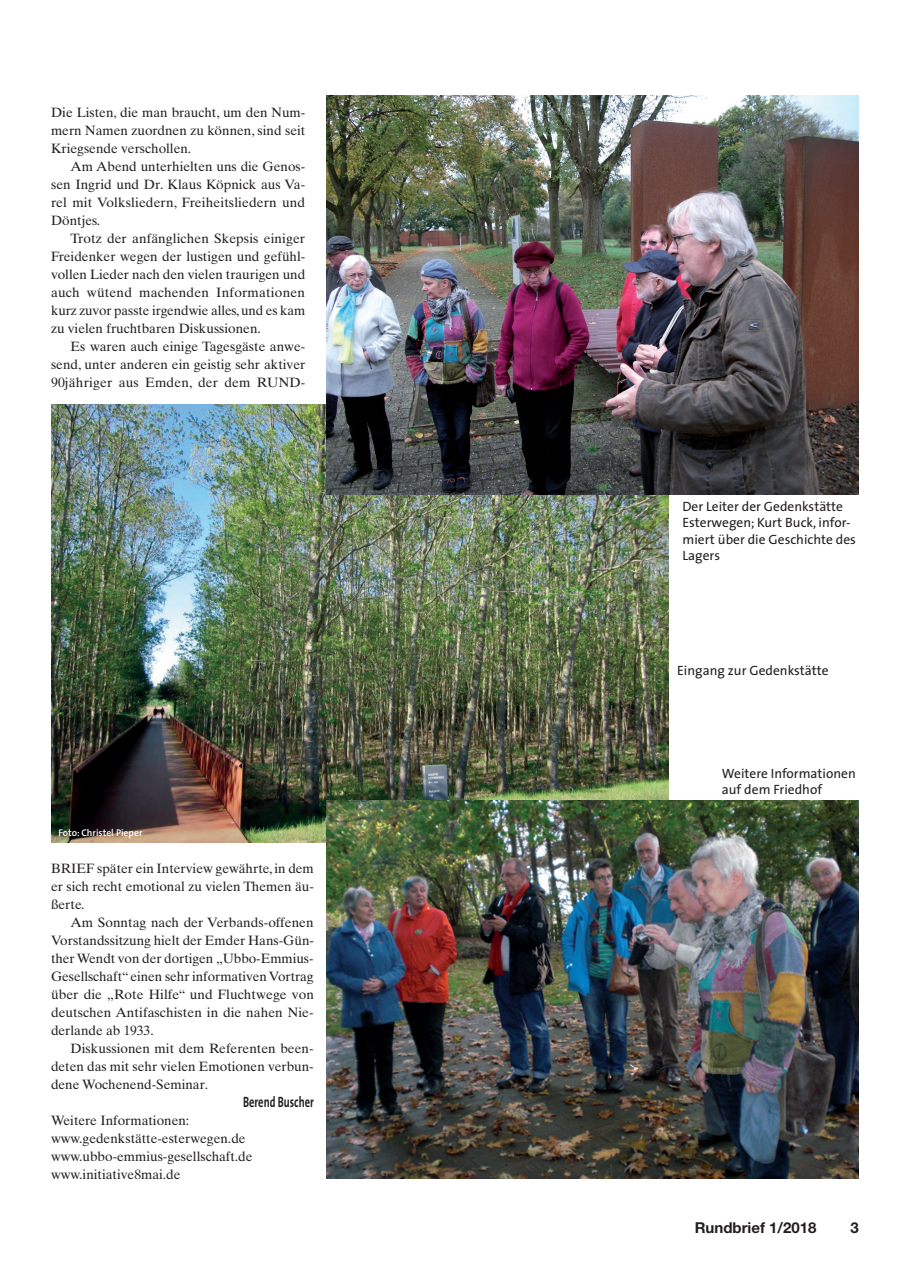
<style>
.page{position:relative;width:910px;height:1280px;background:#fff}
.page>*{position:absolute;margin:0;border:0;box-sizing:border-box;transform-origin:0 0}
.t1{font:700 15px "Helvetica Neue LT Std";color:#231f20}
.t2{font:700 15px "The Sans";color:#231f20;scale:.7 1}
.t3{font:13.5px/18px "Times Ten LT Std";color:#231f20;text-align:justify}
.t4{font:13.5px/16.5px "The Sans";color:#231f20}
.t5{font:600 9.75px "The Sans";color:#fff}
</style>
<div class="page">
<img style="left:51px;top:405px;width:618px;height:437px">
<img style="left:327px;top:95px;width:532px;height:400px">
<img style="left:327px;top:801px;width:532px;height:378px">
<p class="t3" style="left:51px;top:103px;width:256px">Die Listen, die man braucht, um den Num&shy;mern Namen zuordnen zu können, sind seit Kriegsende verschollen.</p>
<p class="t3" style="left:51px;top:157px;width:256px;text-indent:19px">Am Abend unterhielten uns die Genos&shy;sen Ingrid und Dr. Klaus Köpnick aus Va&shy;rel mit Volksliedern, Freiheitsliedern und Döntjes.</p>
<p class="t3" style="left:51px;top:229px;width:256px;text-indent:20px">Trotz der anfänglichen Skepsis einiger Freidenker wegen der lustigen und gefühl&shy;vollen Lieder nach den vielen traurigen und auch wütend machenden Informationen kurz zuvor passte irgendwie alles, und es kam zu vielen fruchtbaren Diskussionen.</p>
<p class="t3" style="left:51px;top:337px;width:256px;text-indent:20px">Es waren auch einige Tagesgäste anwe&shy;send, unter anderen ein geistig sehr aktiver 90jähriger aus Emden, der dem RUND-</p>
<p class="t5" style="left:58px;top:824px;width:86px">Foto: Christel Pieper</p>
<p class="t3" style="left:51px;top:859px;width:264px">BRIEF später ein Interview gewährte, in dem er sich recht emotional zu vielen Themen äu&shy;ßerte.</p>
<p class="t3" style="left:51px;top:913px;width:264px;text-indent:20px">Am Sonntag nach der Verbands-offenen Vorstandssitzung hielt der Emder Hans-Gün&shy;ther Wendt von der dortigen „Ubbo-Emmius-Gesellschaft“ einen sehr informativen Vortrag über die „Rote Hilfe“ und Fluchtwege von deutschen Antifaschisten in die nahen Nie&shy;derlande ab 1933.</p>
<p class="t3" style="left:51px;top:1039px;width:264px;text-indent:20px">Diskussionen mit dem Referenten been&shy;deten das mit sehr vielen Emotionen verbun&shy;dene Wochenend-Seminar.</p>
<p class="t2" style="left:243px;top:1089px;width:103px">Berend Buscher</p>
<p class="t3" style="left:51px;top:1111px;width:203px;text-align:left">Weitere Informationen: www.gedenkstätte-esterwegen.de www.ubbo-emmius-gesellschaft.de www.initiative8mai.de</p>
<p class="t4" style="left:682px;top:497px;width:175px">Der Leiter der Gedenkstätte<br>Esterwegen; Kurt Buck, infor&shy;miert über die Geschichte des<br>Lagers</p>
<p class="t4" style="left:677px;top:661px;width:153px">Eingang zur Gedenkstätte</p>
<p class="t4" style="left:722px;top:764px;width:135px">Weitere Informationen auf dem Friedhof</p>
<p class="t1" style="left:695px;top:1218px;width:123px">Rundbrief 1/2018</p>
<p class="t1" style="left:851px;top:1218px;width:10px">3</p>
</div>
